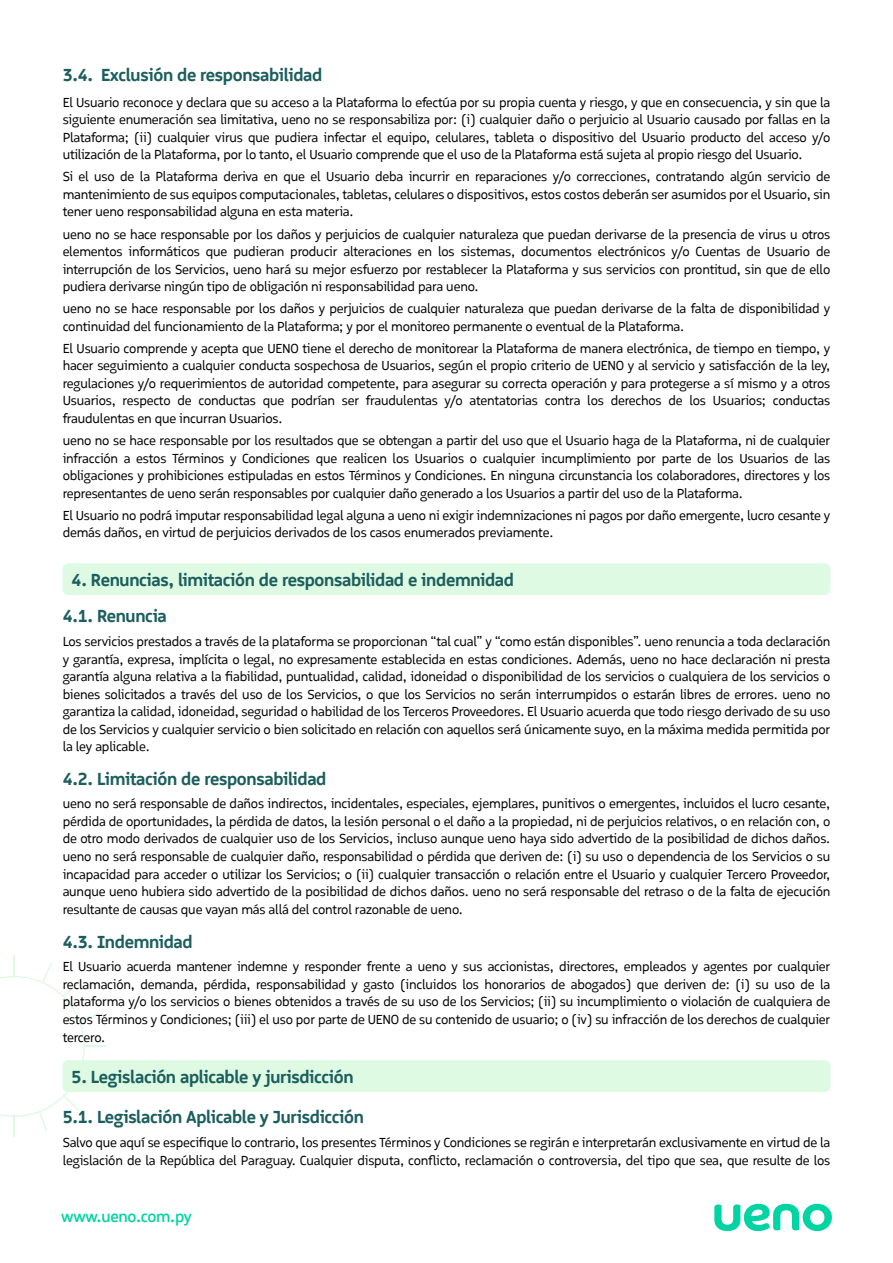
<style>
.page{position:relative;width:893px;height:1263px;background:#fff}
.page>*{position:absolute;margin:0;border:0;box-sizing:border-box;transform-origin:0 0}
.t1{font:700 18px "Logical";letter-spacing:-.015em;color:#1c5e5e}
.t2{font:500 16.5px "Logical";letter-spacing:-.015em;color:#00d4a3}
.t3{font:13.5px/17.5px "Logical";letter-spacing:-.015em;color:#000;text-align:justify}
</style>
<div class="page">
<svg style="left:0;top:955px;width:105px;height:182px"></svg>
<svg style="left:714px;top:1204px;width:118px;height:27px"></svg>
<div style="left:63px;top:563px;width:767px;height:32px;background:#defae3;border-radius:5px"></div>
<div style="left:63px;top:1060px;width:767px;height:32px;background:#defae3;border-radius:5px"></div>
<h1 class="t1" style="left:63px;top:64px;width:261px">3.4. Exclusión de responsabilidad</h1>
<p class="t3" style="left:63px;top:93px;width:769px">El Usuario reconoce y declara que su acceso a la Plataforma lo efectúa por su propia cuenta y riesgo, y que en consecuencia, y sin que la siguiente enumeración sea limitativa, ueno no se responsabiliza por: (i) cualquier daño o perjuicio al Usuario causado por fallas en la Plataforma; (ii) cualquier virus que pudiera infectar el equipo, celulares, tableta o dispositivo del Usuario producto del acceso y/o utilización de la Plataforma, por lo tanto, el Usuario comprende que el uso de la Plataforma está sujeta al propio riesgo del Usuario.</p>
<p class="t3" style="left:63px;top:168px;width:769px">Si el uso de la Plataforma deriva en que el Usuario deba incurrir en reparaciones y/o correcciones, contratando algún servicio de mantenimiento de sus equipos computacionales, tabletas, celulares o dispositivos, estos costos deberán ser asumidos por el Usuario, sin tener ueno responsabilidad alguna en esta materia.</p>
<p class="t3" style="left:63px;top:225px;width:769px">ueno no se hace responsable por los daños y perjuicios de cualquier naturaleza que puedan derivarse de la presencia de virus u otros elementos informáticos que pudieran producir alteraciones en los sistemas, documentos electrónicos y/o Cuentas de Usuario de interrupción de los Servicios, ueno hará su mejor esfuerzo por restablecer la Plataforma y sus servicios con prontitud, sin que de ello pudiera derivarse ningún tipo de obligación ni responsabilidad para ueno.</p>
<p class="t3" style="left:63px;top:300px;width:769px">ueno no se hace responsable por los daños y perjuicios de cualquier naturaleza que puedan derivarse de la falta de disponibilidad y continuidad del funcionamiento de la Plataforma; y por el monitoreo permanente o eventual de la Plataforma.</p>
<p class="t3" style="left:63px;top:339px;width:769px">El Usuario comprende y acepta que UENO tiene el derecho de monitorear la Plataforma de manera electrónica, de tiempo en tiempo, y hacer seguimiento a cualquier conducta sospechosa de Usuarios, según el propio criterio de UENO y al servicio y satisfacción de la ley, regulaciones y/o requerimientos de autoridad competente, para asegurar su correcta operación y para protegerse a sí mismo y a otros Usuarios, respecto de conductas que podrían ser fraudulentas y/o atentatorias contra los derechos de los Usuarios; conductas fraudulentas en que incurran Usuarios.</p>
<p class="t3" style="left:63px;top:432px;width:769px">ueno no se hace responsable por los resultados que se obtengan a partir del uso que el Usuario haga de la Plataforma, ni de cualquier infracción a estos Términos y Condiciones que realicen los Usuarios o cualquier incumplimiento por parte de los Usuarios de las obligaciones y prohibiciones estipuladas en estos Términos y Condiciones. En ninguna circunstancia los colaboradores, directores y los representantes de ueno serán responsables por cualquier daño generado a los Usuarios a partir del uso de la Plataforma.</p>
<p class="t3" style="left:63px;top:506px;width:769px">El Usuario no podrá imputar responsabilidad legal alguna a ueno ni exigir indemnizaciones ni pagos por daño emergente, lucro cesante y demás daños, en virtud de perjuicios derivados de los casos enumerados previamente.</p>
<h1 class="t1" style="left:72px;top:568px;width:444px">4. Renuncias, limitación de responsabilidad e indemnidad</h1>
<h1 class="t1" style="left:63px;top:605px;width:106px">4.1. Renuncia</h1>
<p class="t3" style="left:63px;top:632px;width:769px">Los servicios prestados a través de la plataforma se proporcionan “tal cual” y “como están disponibles”. ueno renuncia a toda declaración y garantía, expresa, implícita o legal, no expresamente establecida en estas condiciones. Además, ueno no hace declaración ni presta garantía alguna relativa a la fiabilidad, puntualidad, calidad, idoneidad o disponibilidad de los servicios o cualquiera de los servicios o bienes solicitados a través del uso de los Servicios, o que los Servicios no serán interrumpidos o estarán libres de errores. ueno no garantiza la calidad, idoneidad, seguridad o habilidad de los Terceros Proveedores. El Usuario acuerda que todo riesgo derivado de su uso de los Servicios y cualquier servicio o bien solicitado en relación con aquellos será únicamente suyo, en la máxima medida permitida por la ley aplicable.</p>
<h1 class="t1" style="left:63px;top:767px;width:265px">4.2. Limitación de responsabilidad</h1>
<p class="t3" style="left:63px;top:795px;width:769px">ueno no será responsable de daños indirectos, incidentales, especiales, ejemplares, punitivos o emergentes, incluidos el lucro cesante, pérdida de oportunidades, la pérdida de datos, la lesión personal o el daño a la propiedad, ni de perjuicios relativos, o en relación con, o de otro modo derivados de cualquier uso de los Servicios, incluso aunque ueno haya sido advertido de la posibilidad de dichos daños. ueno no será responsable de cualquier daño, responsabilidad o pérdida que deriven de: (i) su uso o dependencia de los Servicios o su incapacidad para acceder o utilizar los Servicios; o (ii) cualquier transacción o relación entre el Usuario y cualquier Tercero Proveedor, aunque ueno hubiera sido advertido de la posibilidad de dichos daños. ueno no será responsable del retraso o de la falta de ejecución resultante de causas que vayan más allá del control razonable de ueno.</p>
<h1 class="t1" style="left:63px;top:930px;width:132px">4.3. Indemnidad</h1>
<p class="t3" style="left:63px;top:958px;width:769px">El Usuario acuerda mantener indemne y responder frente a ueno y sus accionistas, directores, empleados y agentes por cualquier reclamación, demanda, pérdida, responsabilidad y gasto (incluidos los honorarios de abogados) que deriven de: (i) su uso de la plataforma y/o los servicios o bienes obtenidos a través de su uso de los Servicios; (ii) su incumplimiento o violación de cualquiera de estos Términos y Condiciones; (iii) el uso por parte de UENO de su contenido de usuario; o (iv) su infracción de los derechos de cualquier tercero.</p>
<h1 class="t1" style="left:72px;top:1065px;width:283px">5. Legislación aplicable y jurisdicción</h1>
<h1 class="t1" style="left:63px;top:1106px;width:303px">5.1. Legislación Aplicable y Jurisdicción</h1>
<p class="t3" style="left:63px;top:1133px;width:769px">Salvo que aquí se especifique lo contrario, los presentes Términos y Condiciones se regirán e interpretarán exclusivamente en virtud de la legislación de la República del Paraguay. Cualquier disputa, conflicto, reclamación o controversia, del tipo que sea, que resulte de los</p>
<p class="t2" style="left:61px;top:1206px;width:132px">www.ueno.com.py</p>
</div>
